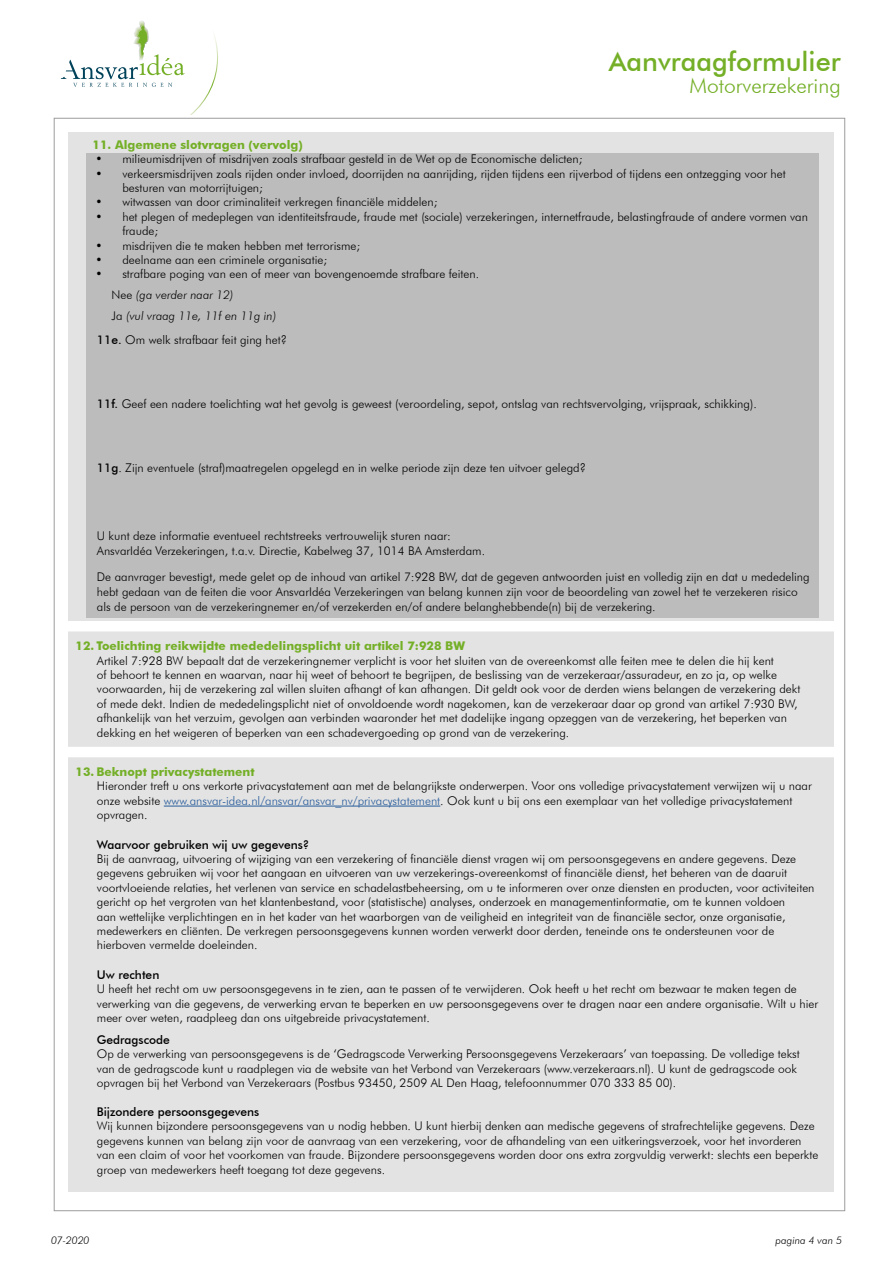
<style>
.page{position:relative;width:893px;height:1263px;background:#fff}
.page>*{position:absolute;margin:0;border:0;box-sizing:border-box;transform-origin:0 0}
.t1{font:500 27px "Futura BT";color:#74af27}
.t2{font:300 21px "Futura BT";color:#74af27}
.t3{font:300 12px/14.4px "Futura BT";color:#000}
.t4{font:700 12px "Futura BT";color:#74af27}
.t5{font:500 12px "Futura BT";color:#000}
.t6{font:italic 300 10.5px "Futura BT";color:#000}
.s1{font-style:italic}
.s2{font-weight:500}
.s3{color:#275b9b}
</style>
<div class="page">
<div style="left:68px;top:132px;width:765px;height:1059px;background:#e3e3e3"></div>
<div style="left:86px;top:153px;width:732px;height:464px;background:#bcbcbc"></div>
<svg style="left:61px;top:21px;width:157px;height:94px"></svg>
<div style="left:63px;top:621px;width:777px;height:10px;background:#fff"></div>
<div style="left:63px;top:747px;width:777px;height:10px;background:#fff"></div>
<hr style="left:164px;top:806px;width:276px;height:1px;background:#275b9b">
<h1 class="t1" style="left:609px;top:45px;width:233px">Aanvraagformulier</h1>
<h2 class="t2" style="left:690px;top:73px;width:153px">Motorverzekering</h2>
<p class="t4" style="left:93px;top:137px;width:212px">11. Algemene slotvragen (vervolg)</p>
<p class="t3" style="left:95px;top:152px;width:489px">• milieumisdrijven of misdrijven zoals strafbaar gesteld in de Wet op de Economische delicten;</p>
<p class="t3" style="left:122px;top:166px;width:665px;text-indent:-27px">• verkeersmisdrijven zoals rijden onder invloed, doorrijden na aanrijding, rijden tijdens een rijverbod of tijdens een ontzegging voor het besturen van motorrijtuigen;</p>
<p class="t3" style="left:95px;top:195px;width:344px">• witwassen van door criminaliteit verkregen financiële middelen;</p>
<p class="t3" style="left:122px;top:209px;width:687px;text-indent:-27px">• het plegen of medeplegen van identiteitsfraude, fraude met (sociale) verzekeringen, internetfraude, belastingfraude of andere vormen van fraude;</p>
<p class="t3" style="left:95px;top:238px;width:266px">• misdrijven die te maken hebben met terrorisme;</p>
<p class="t3" style="left:95px;top:252px;width:233px">• deelname aan een criminele organisatie;</p>
<p class="t3" style="left:112px;top:264px;width:369px;line-height:21px;text-indent:-16px">• strafbare poging van een of meer van bovengenoemde strafbare feiten.<br>Nee <span class="s1">(ga verder naar 12)<br></span>Ja <span class="s1">(vul vraag 11e, 11f en 11g in)</span></p>
<p class="t3" style="left:97px;top:333px;width:192px"><span class="s2">11e.</span> Om welk strafbaar feit ging het?</p>
<p class="t3" style="left:97px;top:396px;width:661px"><span class="s2">11f.</span> Geef een nadere toelichting wat het gevolg is geweest (veroordeling, sepot, ontslag van rechtsvervolging, vrijspraak, schikking).</p>
<p class="t3" style="left:97px;top:461px;width:490px"><span class="s2">11g</span>. Zijn eventuele (straf)maatregelen opgelegd en in welke periode zijn deze ten uitvoer gelegd?</p>
<p class="t3" style="left:97px;top:528px;width:390px;line-height:15px">U kunt deze informatie eventueel rechtstreeks vertrouwelijk sturen naar:<br>AnsvarIdéa Verzekeringen, t.a.v. Directie, Kabelweg 37, 1014 BA Amsterdam.</p>
<p class="t3" style="left:97px;top:570px;width:714px">De aanvrager bevestigt, mede gelet op de inhoud van artikel 7:928 BW, dat de gegeven antwoorden juist en volledig zijn en dat u mededeling hebt gedaan van de feiten die voor AnsvarIdéa Verzekeringen van belang kunnen zijn voor de beoordeling van zowel het te verzekeren risico als de persoon van de verzekeringnemer en/of verzekerden en/of andere belanghebbende(n) bij de verzekering.</p>
<p class="t4" style="left:76px;top:639px;width:391px">12. Toelichting reikwijdte mededelingsplicht uit artikel 7:928 BW</p>
<p class="t3" style="left:97px;top:653px;width:705px">Artikel 7:928 BW bepaalt dat de verzekeringnemer verplicht is voor het sluiten van de overeenkomst alle feiten mee te delen die hij kent<br>of behoort te kennen en waarvan, naar hij weet of behoort te begrijpen, de beslissing van de verzekeraar/assuradeur, en zo ja, op welke voorwaarden, hij de verzekering zal willen sluiten afhangt of kan afhangen. Dit geldt ook voor de derden wiens belangen de verzekering dekt of mede dekt. Indien de mededelingsplicht niet of onvoldoende wordt nagekomen, kan de verzekeraar daar op grond van artikel 7:930 BW, afhankelijk van het verzuim, gevolgen aan verbinden waaronder het met dadelijke ingang opzeggen van de verzekering, het beperken van dekking en het weigeren of beperken van een schadevergoeding op grond van de verzekering.</p>
<p class="t4" style="left:76px;top:764px;width:181px">13. Beknopt privacystatement</p>
<p class="t3" style="left:97px;top:779px;width:716px">Hieronder treft u ons verkorte privacystatement aan met de belangrijkste onderwerpen. Voor ons volledige privacystatement verwijzen wij u naar onze website <span class="s3">www.ansvar-idea.nl/ansvar/ansvar_nv/privacystatement</span>. Ook kunt u bij ons een exemplaar van het volledige privacystatement opvragen.</p>
<p class="t5" style="left:97px;top:837px;width:214px">Waarvoor gebruiken wij uw gegevens?</p>
<p class="t3" style="left:97px;top:851px;width:719px">Bij de aanvraag, uitvoering of wijziging van een verzekering of financiële dienst vragen wij om persoonsgegevens en andere gegevens. Deze gegevens gebruiken wij voor het aangaan en uitvoeren van uw verzekerings-overeenkomst of financiële dienst, het beheren van de daaruit voortvloeiende relaties, het verlenen van service en schadelastbeheersing, om u te informeren over onze diensten en producten, voor activiteiten gericht op het vergroten van het klantenbestand, voor (statistische) analyses, onderzoek en managementinformatie, om te kunnen voldoen<br>aan wettelijke verplichtingen en in het kader van het waarborgen van de veiligheid en integriteit van de financiële sector, onze organisatie, medewerkers en cliënten. De verkregen persoonsgegevens kunnen worden verwerkt door derden, teneinde ons te ondersteunen voor de hierboven vermelde doeleinden.</p>
<p class="t5" style="left:97px;top:967px;width:64px">Uw rechten</p>
<p class="t3" style="left:97px;top:982px;width:723px">U heeft het recht om uw persoonsgegevens in te zien, aan te passen of te verwijderen. Ook heeft u het recht om bezwaar te maken tegen de verwerking van die gegevens, de verwerking ervan te beperken en uw persoonsgegevens over te dragen naar een andere organisatie. Wilt u hier meer over weten, raadpleeg dan ons uitgebreide privacystatement.</p>
<p class="t5" style="left:97px;top:1032px;width:74px">Gedragscode</p>
<p class="t3" style="left:97px;top:1047px;width:704px">Op de verwerking van persoonsgegevens is de ‘Gedragscode Verwerking Persoonsgegevens Verzekeraars’ van toepassing. De volledige tekst van de gedragscode kunt u raadplegen via de website van het Verbond van Verzekeraars (www.verzekeraars.nl). U kunt de gedragscode ook opvragen bij het Verbond van Verzekeraars (Postbus 93450, 2509 AL Den Haag, telefoonnummer 070 333 85 00).</p>
<p class="t5" style="left:97px;top:1104px;width:164px">Bijzondere persoonsgegevens</p>
<p class="t3" style="left:97px;top:1119px;width:723px">Wij kunnen bijzondere persoonsgegevens van u nodig hebben. U kunt hierbij denken aan medische gegevens of strafrechtelijke gegevens. Deze gegevens kunnen van belang zijn voor de aanvraag van een verzekering, voor de afhandeling van een uitkeringsverzoek, voor het invorderen van een claim of voor het voorkomen van fraude. Bijzondere persoonsgegevens worden door ons extra zorgvuldig verwerkt: slechts een beperkte groep van medewerkers heeft toegang tot deze gegevens.</p>
<p class="t6" style="left:51px;top:1234px;width:40px">07-2020</p>
<p class="t6" style="left:775px;top:1234px;width:68px">pagina 4 van 5</p>
</div>
